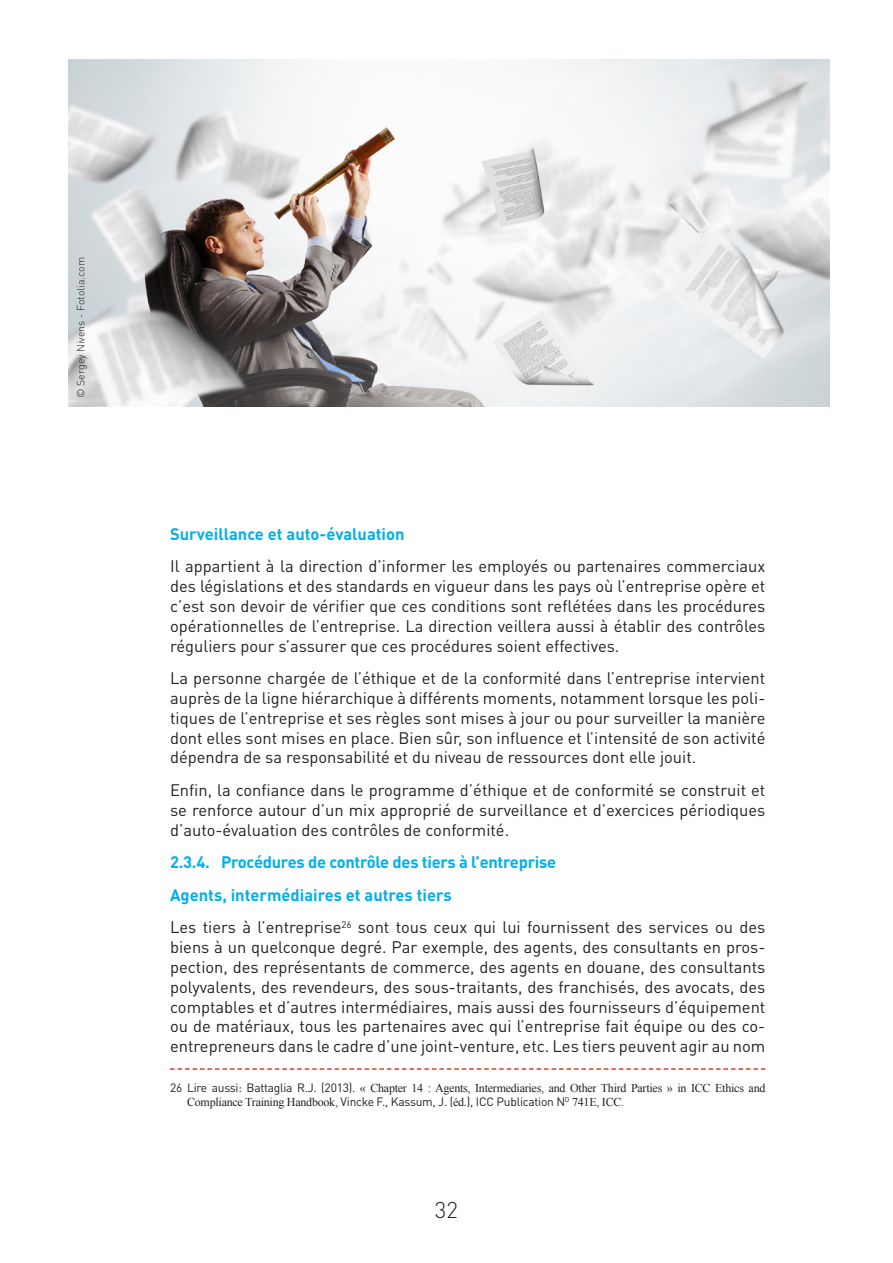
<style>
.page{position:relative;width:893px;height:1263px;background:#fff}
.page>*{position:absolute;margin:0;border:0;box-sizing:border-box;transform-origin:0 0}
.t1{font:300 22.5px "DIN Pro";color:#231f20}
.txt{font:16.5px/19.8px "DIN Pro";color:#231f20;text-align:justify}
.Titre_4{font:700 16.5px "DIN Pro";color:#00aeef}
.Titre_3{font:700 16.5px "DIN Pro";letter-spacing:-.015em;color:#00aeef}
.Note_de_bas_de_page{font:12px/14.4px "Times New Roman";letter-spacing:-.02em;color:#231f20}
.txt-2{font:300 10.5px "DIN Pro";color:#231f20}
.s1{font-family:"DIN Pro"}
</style>
<div class="page">
<img style="left:68px;top:60px;width:761px;height:347px">
<svg style="left:170px;top:1068px;width:595px;height:2px"></svg>
<p class="txt-2" style="left:74px;top:398px;width:142px;rotate:-90deg">© Sergey Nivens - Fotolia.com</p>
<p class="Titre_4" style="left:170px;top:523px;width:236px">Surveillance et auto-évaluation</p>
<p class="txt" style="left:170px;top:556px;width:597px">Il appartient à la direction d’informer les employés ou partenaires commerciaux des législations et des standards en vigueur dans les pays où l’entreprise opère et c’est son devoir de vérifier que ces conditions sont reflétées dans les procédures opérationnelles de l’entreprise. La direction veillera aussi à établir des contrôles réguliers pour s’assurer que ces procédures soient effectives.</p>
<p class="txt" style="left:170px;top:668px;width:597px">La personne chargée de l’éthique et de la conformité dans l’entreprise intervient auprès de la ligne hiérarchique à différents moments, notamment lorsque les poli&shy;tiques de l’entreprise et ses règles sont mises à jour ou pour surveiller la manière dont elles sont mises en place. Bien sûr, son influence et l’intensité de son activité dépendra de sa responsabilité et du niveau de ressources dont elle jouit.</p>
<p class="txt" style="left:170px;top:779px;width:597px">Enfin, la confiance dans le programme d’éthique et de conformité se construit et se renforce autour d’un mix approprié de surveillance et d’exercices périodiques d’auto-évaluation des contrôles de conformité.</p>
<p class="Titre_3" style="left:170px;top:851px;width:388px">2.3.4. Procédures de contrôle des tiers à l’entreprise</p>
<p class="Titre_4" style="left:170px;top:883px;width:283px">Agents, intermédiaires et autres tiers</p>
<p class="txt" style="left:170px;top:917px;width:597px">Les tiers à l’entreprise<sup>26</sup> sont tous ceux qui lui fournissent des services ou des biens à un quelconque degré. Par exemple, des agents, des consultants en pros&shy;pection, des représentants de commerce, des agents en douane, des consultants polyvalents, des revendeurs, des sous-traitants, des franchisés, des avocats, des comptables et d’autres intermédiaires, mais aussi des fournisseurs d’équipement ou de matériaux, tous les partenaires avec qui l’entreprise fait équipe ou des co&shy;entrepreneurs dans le cadre d’une joint-venture, etc. Les tiers peuvent agir au nom</p>
<p class="Note_de_bas_de_page" style="left:187px;top:1080px;width:580px;text-indent:-17px"><span class="s1">26 Lire aussi: Battaglia R.J. (2013).</span> « Chapter 14 : Agents, Intermediaries, and Other Third Parties » in ICC Ethics and<br>Compliance Training Handbook, <span class="s1">Vincke F., Kassum, J. (</span>éd<span class="s1">.), ICC Publication N</span><sup>O</sup> 741E, ICC.</p>
<h1 class="t1" style="left:435px;top:1195px;width:25px">32</h1>
</div>
